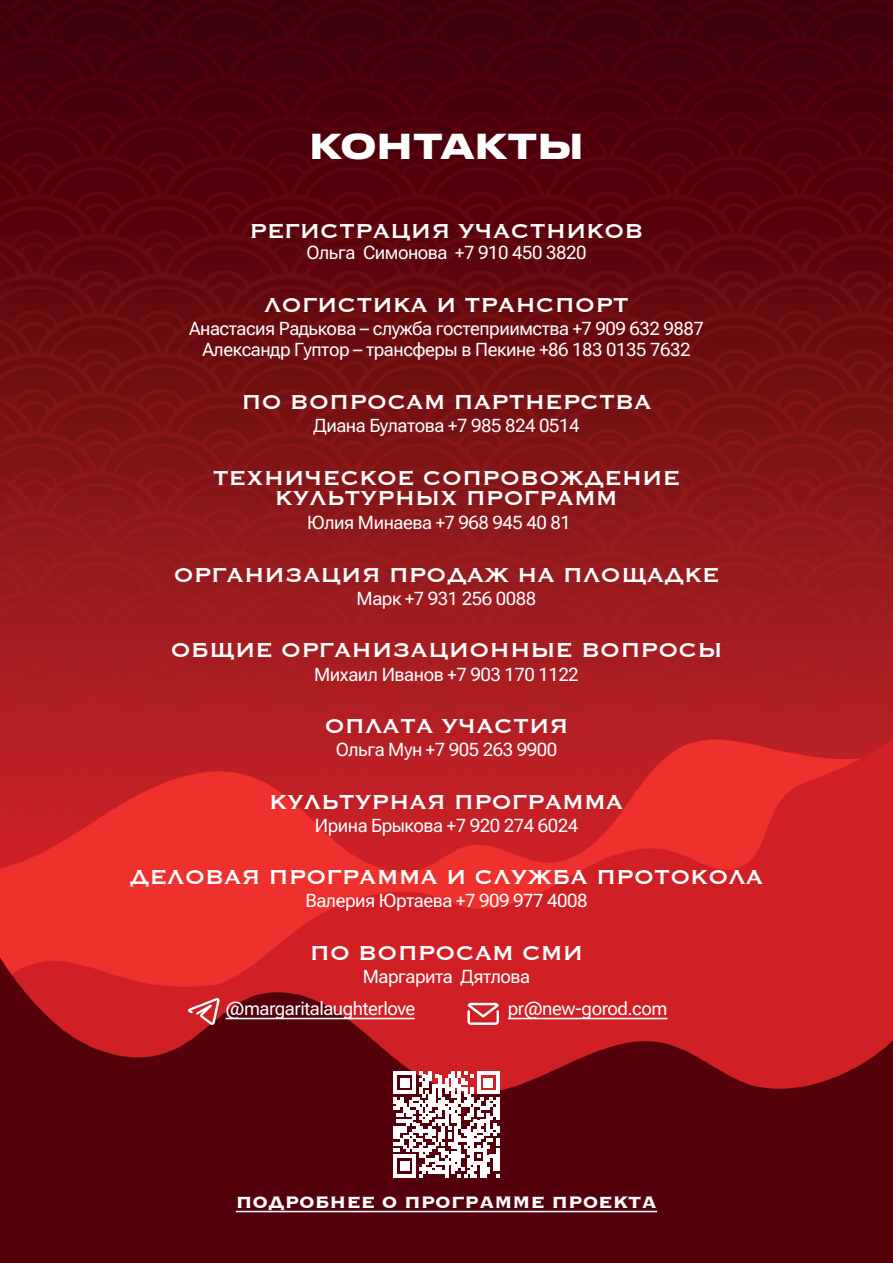
<style>
.page{position:relative;width:893px;height:1263px;background:#fff}
.page>*{position:absolute;margin:0;border:0;box-sizing:border-box;transform-origin:0 0}
.t1{font:700 33.9px "Druk Text Wide Cy";color:#fff}
.t2{font:26.25px/20.1px "Copperplate";color:#fff;text-align:center}
.t3{font:700 21.6px "Copperplate";color:#fff}
.t4{font:18.45px/21.6px "Roboto Flex";letter-spacing:-.025em;color:#fff;text-align:center}
</style>
<div class="page">
<img style="left:0;top:0;width:893px;height:1263px">
<hr style="left:226px;top:1018px;width:189px;height:1px;background:#fff">
<hr style="left:508px;top:1018px;width:159px;height:1px;background:#fff">
<svg style="left:467px;top:1003px;width:32px;height:22px"></svg>
<svg style="left:188px;top:998px;width:32px;height:27px"></svg>
<svg style="left:394px;top:1071px;width:105px;height:106px"></svg>
<hr style="left:236px;top:1211px;width:421px;height:1px;background:#fff">
<h1 class="t1" style="left:309px;top:117px;width:276px">КОНТАКТЫ</h1>
<h2 class="t2" style="left:250px;top:220px;width:395px">РЕГИСТРАЦИЯ УЧАСТНИКОВ</h2>
<p class="t4" style="left:306px;top:240px;width:282px">Ольга Симонова +7 910 450 3820</p>
<h2 class="t2" style="left:264px;top:293px;width:366px">ЛОГИСТИКА И ТРАНСПОРТ</h2>
<p class="t4" style="left:189px;top:316px;width:516px">Анастасия Радькова – служба гостеприимства +7 909 632 9887<br>Александр Гуптор – трансферы в Пекине +86 183 0135 7632</p>
<h2 class="t2" style="left:241px;top:390px;width:412px">ПО ВОПРОСАМ ПАРТНЕРСТВА</h2>
<p class="t4" style="left:314px;top:413px;width:267px">Диана Булатова +7 985 824 0514</p>
<h2 class="t2" style="left:213px;top:466px;width:469px">ТЕХНИЧЕСКОЕ СОПРОВОЖДЕНИЕ<br>КУЛЬТУРНЫХ ПРОГРАММ</h2>
<p class="t4" style="left:307px;top:510px;width:265px">Юлия Минаева +7 968 945 40 81</p>
<h2 class="t2" style="left:173px;top:563px;width:547px">ОРГАНИЗАЦИЯ ПРОДАЖ НА ПЛОЩАДКЕ</h2>
<p class="t4" style="left:357px;top:586px;width:181px">Марк +7 931 256 0088</p>
<h2 class="t2" style="left:170px;top:639px;width:553px">ОБЩИЕ ОРГАНИЗАЦИОННЫЕ ВОПРОСЫ</h2>
<p class="t4" style="left:314px;top:661px;width:266px">Михаил Иванов +7 903 170 1122</p>
<h2 class="t2" style="left:325px;top:714px;width:245px">ОПЛАТА УЧАСТИЯ</h2>
<p class="t4" style="left:336px;top:737px;width:223px">Ольга Мун +7 905 263 9900</p>
<h2 class="t2" style="left:270px;top:790px;width:355px">КУЛЬТУРНАЯ ПРОГРАММА</h2>
<p class="t4" style="left:315px;top:813px;width:265px">Ирина Брыкова +7 920 274 6024</p>
<h2 class="t2" style="left:129px;top:866px;width:635px">ДЕЛОВАЯ ПРОГРАММА И СЛУЖБА ПРОТОКОЛА</h2>
<p class="t4" style="left:305px;top:888px;width:283px">Валерия Юртаева +7 909 977 4008</p>
<h2 class="t2" style="left:310px;top:941px;width:275px">ПО ВОПРОСАМ СМИ</h2>
<p class="t4" style="left:226px;top:958px;width:306px;line-height:32.4px;text-align:left;text-indent:137px">Маргарита Дятлова @margaritalaughterlove</p>
<p class="t4" style="left:508px;top:996px;width:161px">pr@new-gorod.com</p>
<p class="t3" style="left:236px;top:1188px;width:423px">ПОДРОБНЕЕ О ПРОГРАММЕ ПРОЕКТА</p>
</div>
